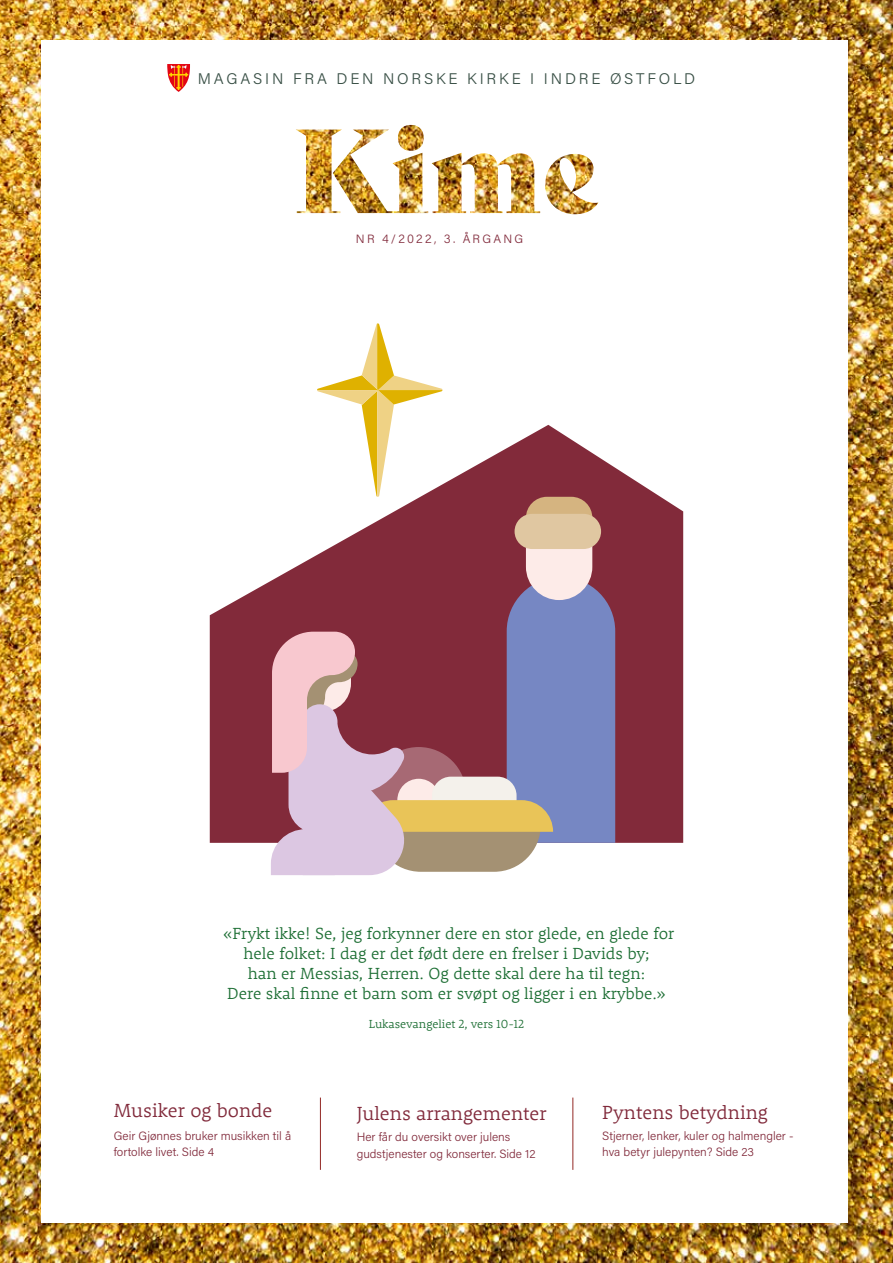
<style>
.page{position:relative;width:893px;height:1263px;background:#fff}
.page>*{position:absolute;margin:0;border:0;box-sizing:border-box;transform-origin:0 0}
.t1{font:300 19.5px "Rooney";color:#812a3b}
.t2{font:300 16.5px/19.8px "Rooney";color:#1e6f35;text-align:center}
.t3{font:300 15.45px "Acumin Pro";letter-spacing:.18em;color:#374e44}
.t4{font:300 12px/16.5px "Acumin Pro";color:#812a3b}
.t5{font:300 12px "Rooney";color:#1e6f35}
.t6{font:300 12px "Acumin Pro";letter-spacing:.18em;color:#812a3b}
.s1{color:#fff}
</style>
<div class="page">
<img style="left:0;top:0;width:893px;height:1263px">
<div style="left:41px;top:40px;width:807px;height:1182px;background:#fff"></div>
<svg style="left:167px;top:64px;width:23px;height:28px"></svg>
<img style="left:296px;top:125px;width:302px;height:89px">
<hr style="left:573px;top:1097px;width:1px;height:73px;background:#932825">
<hr style="left:320px;top:1097px;width:1px;height:73px;background:#932825">
<svg style="left:210px;top:425px;width:473px;height:418px;fill:#822a3a"></svg>
<div style="left:526px;top:514px;width:66px;height:86px;background:#fdebe8;border-radius:33px"></div>
<svg style="left:526px;top:497px;width:66px;height:19px"></svg>
<div style="left:515px;top:514px;width:86px;height:35px;background:#e0c7a1;border-radius:18px"></div>
<svg style="left:317px;top:323px;width:125px;height:174px"></svg>
<svg style="left:271px;top:577px;width:344px;height:298px;background:#a37e90"></svg>
<p class="t3" style="left:198px;top:68px;width:499px">MAGASIN FRA DEN NORSKE KIRKE I INDRE ØSTFOLD</p>
<p class="t6" style="left:356px;top:231px;width:169px">NR 4/2022, 3. ÅRGANG</p>
<p class="t2" style="left:223px;top:923px;width:453px">«Frykt ikke! Se, jeg forkynner dere en stor glede, en glede for hele folket: I dag er det født dere en frelser i Davids by;<br>han er Messias, Herren. Og dette skal dere ha til tegn:<br>Dere skal finne et barn som er svøpt og ligger i en krybbe.»</p>
<p class="t5" style="left:369px;top:1016px;width:157px">Lukasevangeliet 2, vers 10-12</p>
<p class="t1" style="left:114px;top:1098px;width:160px">Musiker og bonde</p>
<p class="t1" style="left:602px;top:1099px;width:167px">Pyntens betydning</p>
<p class="t1" style="left:357px;top:1100px;width:191px">Julens arrangementer</p>
<p class="t4" style="left:114px;top:1127px;width:179px">Geir Gjønnes bruker musikken til å fortolke livet. Side 4</p>
<p class="t4" style="left:357px;top:1128px;width:183px">Her får du oversikt over julens gudstjenester og konserter. Side 12<span class="s1">i</span></p>
<p class="t4" style="left:602px;top:1127px;width:193px">Stjerner, lenker, kuler og halmengler - hva betyr julepynten? Side 23</p>
</div>
